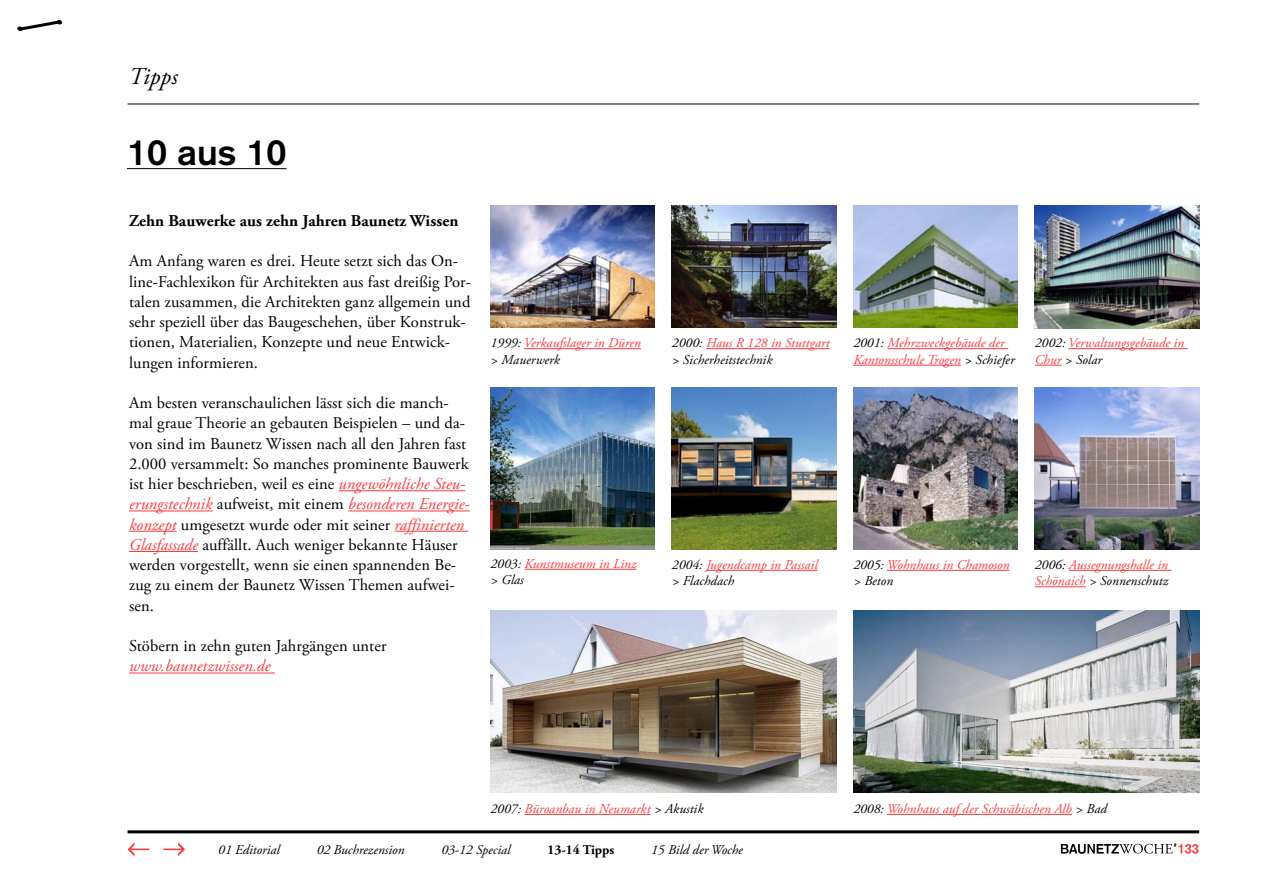
<style>
.page{position:relative;width:1263px;height:893px;background:#fff}
.page>*{position:absolute;margin:0;border:0;box-sizing:border-box;transform-origin:0 0}
.t1{font:700 36px "Akzidenz Grotesk";letter-spacing:.005em;color:#000}
.t2{font:italic 24px "Adobe Garamond Pro";color:#000}
.t3{font:16.5px/20.2px "Adobe Garamond Pro";letter-spacing:.005em;color:#000}
.t4{font:700 16.5px "Adobe Garamond Pro";letter-spacing:.005em;color:#000}
.t5{font:italic 16.5px "Adobe Garamond Pro";letter-spacing:.005em;color:#fd3a3d}
.t6{font:italic 13.5px/16.5px "Adobe Garamond Pro";letter-spacing:.005em;color:#fd3a3d}
.t7{font:italic 13.5px/16.5px "Adobe Garamond Pro";color:#000}
.t8{font:700 13.5px "Adobe Garamond Pro";color:#000}
.s1{font-style:italic;color:#fd3a3d}
.s2{color:#000}
.s3{color:#fd3a3d}
</style>
<div class="page">
<hr style="left:128px;top:830px;width:1071px;height:3px;background:#000">
<svg style="left:128px;top:842px;width:21px;height:14px"></svg>
<svg style="left:163px;top:842px;width:22px;height:14px"></svg>
<svg style="left:1061px;top:843px;width:137px;height:11px"></svg>
<svg style="left:17px;top:20px;width:46px;height:11px"></svg>
<hr style="left:339px;top:490px;width:126px;height:1px;background:#fd3a3d">
<hr style="left:129px;top:511px;width:84px;height:1px;background:#fd3a3d">
<hr style="left:348px;top:511px;width:122px;height:1px;background:#fd3a3d">
<hr style="left:129px;top:531px;width:48px;height:1px;background:#fd3a3d">
<hr style="left:395px;top:531px;width:73px;height:1px;background:#fd3a3d">
<hr style="left:129px;top:551px;width:69px;height:1px;background:#fd3a3d">
<hr style="left:129px;top:673px;width:146px;height:1px;background:#fd3a3d">
<hr style="left:128px;top:104px;width:1071px;height:1px;background:#000">
<hr style="left:127px;top:168px;width:159px;height:1px;background:#000">
<img style="left:490px;top:206px;width:165px;height:121px">
<img style="left:672px;top:206px;width:164px;height:122px">
<img style="left:853px;top:206px;width:165px;height:121px">
<img style="left:1035px;top:206px;width:164px;height:122px">
<img style="left:490px;top:388px;width:165px;height:162px">
<img style="left:672px;top:388px;width:164px;height:162px">
<img style="left:853px;top:388px;width:165px;height:162px">
<img style="left:1035px;top:388px;width:164px;height:162px">
<img style="left:490px;top:611px;width:346px;height:182px">
<img style="left:853px;top:611px;width:346px;height:182px">
<hr style="left:524px;top:348px;width:117px;height:1px;background:#fd3a3d">
<hr style="left:706px;top:348px;width:124px;height:1px;background:#fd3a3d">
<hr style="left:887px;top:348px;width:121px;height:1px;background:#fd3a3d">
<hr style="left:853px;top:365px;width:108px;height:1px;background:#fd3a3d">
<hr style="left:1068px;top:348px;width:120px;height:1px;background:#fd3a3d">
<svg style="left:1035px;top:365px;width:26px;height:1px"></svg>
<hr style="left:1069px;top:570px;width:102px;height:1px;background:#fd3a3d">
<hr style="left:1035px;top:586px;width:51px;height:1px;background:#fd3a3d">
<hr style="left:887px;top:570px;width:122px;height:1px;background:#fd3a3d">
<hr style="left:706px;top:570px;width:112px;height:1px;background:#fd3a3d">
<hr style="left:525px;top:569px;width:112px;height:1px;background:#fd3a3d">
<hr style="left:525px;top:814px;width:126px;height:1px;background:#fd3a3d">
<hr style="left:887px;top:814px;width:185px;height:1px;background:#fd3a3d">
<h2 class="t2" style="left:129px;top:62px;width:50px">Tipps</h2>
<h1 class="t1" style="left:127px;top:131px;width:161px">10 aus 10</h1>
<p class="t4" style="left:129px;top:211px;width:331px">Zehn Bauwerke aus zehn Jahren Baunetz Wissen</p>
<p class="t3" style="left:129px;top:252px;width:343px">Am Anfang waren es drei. Heute setzt sich das On&shy;line-Fachlexikon für Architekten aus fast dreißig Por&shy;talen zusammen, die Architekten ganz allgemein und sehr speziell über das Baugeschehen, über Konstruk&shy;tionen, Materialien, Konzepte und neue Entwick&shy;lungen informieren.</p>
<p class="t3" style="left:129px;top:393px;width:342px">Am besten veranschaulichen lässt sich die manch&shy;mal graue Theorie an gebauten Beispielen – und da&shy;von sind im Baunetz Wissen nach all den Jahren fast 2.000 versammelt: So manches prominente Bauwerk ist hier beschrieben, weil es eine <span class="s1">ungewöhnliche Steu&shy;erungstechnik</span> aufweist, mit einem <span class="s1">besonderen Energie&shy;konzept</span> umgesetzt wurde oder mit seiner <span class="s1">raffinierten Glasfassade</span> auffällt. Auch weniger bekannte Häuser werden vorgestellt, wenn sie einen spannenden Be&shy;zug zu einem der Baunetz Wissen Themen aufwei&shy;sen.</p>
<p class="t3" style="left:129px;top:636px;width:259px">Stöbern in zehn guten Jahrgängen unter</p>
<p class="t5" style="left:129px;top:656px;width:143px">www.baunetzwissen.de</p>
<p class="t6" style="left:490px;top:335px;width:152px"><span class="s2">1999:</span> Verkaufslager in Düren <span class="s2">&gt; Mauerwerk</span></p>
<p class="t7" style="left:672px;top:335px;width:159px">2000: <span class="s3">Haus R 128 in Stuttgart </span>&gt; Sicherheitstechnik</p>
<p class="t6" style="left:853px;top:335px;width:163px"><span class="s2">2001:</span> Mehrzweckgebäude der<br>Kantonsschule Trogen <span class="s2">&gt; Schiefer</span></p>
<p class="t6" style="left:1035px;top:335px;width:151px"><span class="s2">2002:</span> Verwaltungsgebäude in<br>Chur <span class="s2">&gt; Solar</span></p>
<p class="t6" style="left:490px;top:556px;width:148px"><span class="s2">2003:</span> Kunstmuseum in Linz <span class="s2">&gt; Glas</span></p>
<p class="t6" style="left:672px;top:557px;width:147px"><span class="s2">2004:</span> Jugendcamp in Passail <span class="s2">&gt; Flachdach</span></p>
<p class="t6" style="left:853px;top:557px;width:158px"><span class="s2">2005:</span> Wohnhaus in Chamoson <span class="s2">&gt; Beton</span></p>
<p class="t6" style="left:1035px;top:557px;width:135px"><span class="s2">2006:</span> Aussegnungshalle in<br>Schönaich <span class="s2">&gt; Sonnenschutz</span></p>
<p class="t6" style="left:490px;top:801px;width:215px"><span class="s2">2007:</span> Büroanbau in Neumarkt <span class="s2">&gt; Akustik</span></p>
<p class="t6" style="left:853px;top:801px;width:255px"><span class="s2">2008:</span> Wohnhaus auf der Schwäbischen Alb <span class="s2">&gt; Bad</span></p>
<p class="t7" style="left:218px;top:841px;width:63px">01 Editorial</p>
<p class="t7" style="left:317px;top:841px;width:89px">02 Buchrezension</p>
<p class="t7" style="left:441px;top:841px;width:71px">03-12 Special</p>
<p class="t8" style="left:547px;top:841px;width:68px">13-14 Tipps</p>
<p class="t7" style="left:651px;top:841px;width:93px">15 Bild der Woche</p>
</div>
